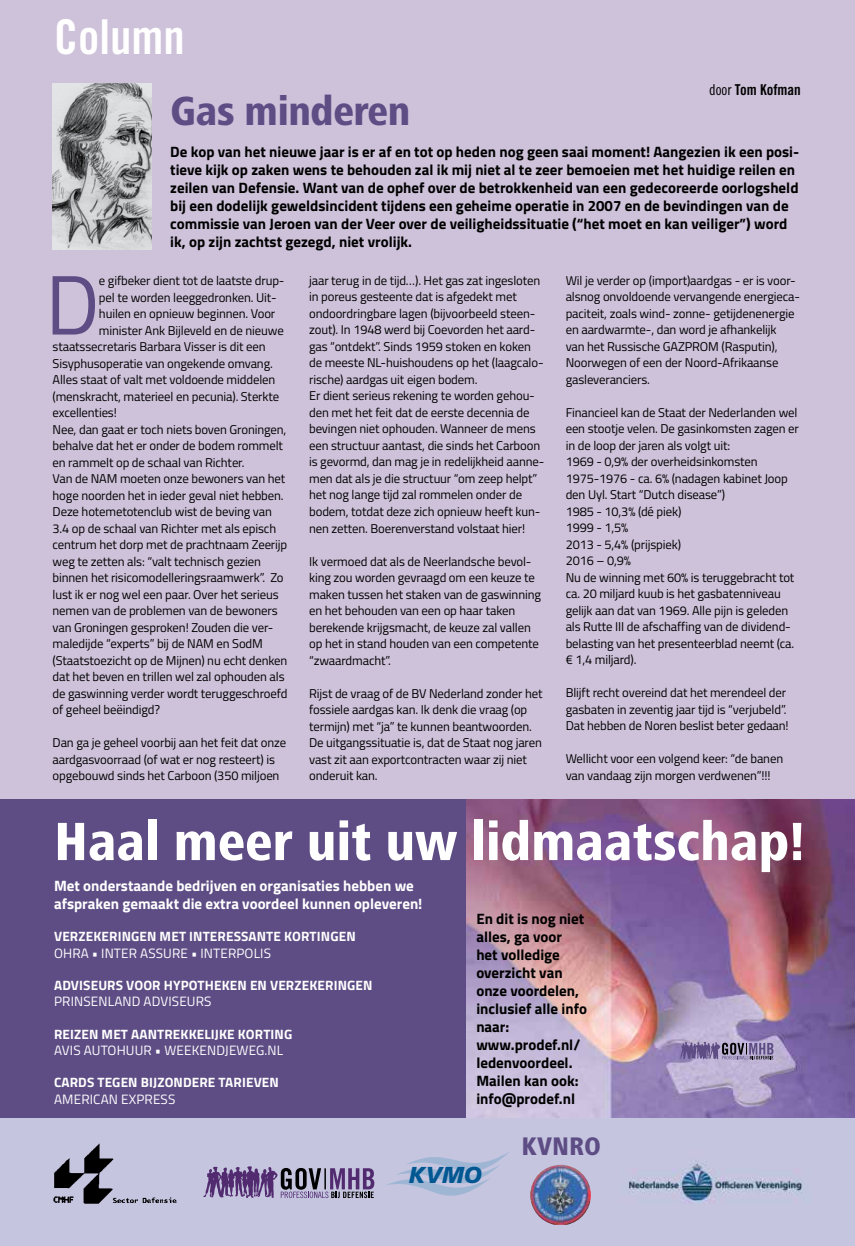
<style>
.page{position:relative;width:855px;height:1246px;background:#cec2da}
.page>*{position:absolute;margin:0;border:0;box-sizing:border-box;transform-origin:0 0}
.t1{font:84.3px "Titillium Web";color:#5e4d85}
.t2{font:800 condensed 55.65px "Frutiger Next LT";color:#fff}
.t3{font:48px "Trade Gothic Bold Cond Twenty";color:#fff}
.t4{font:800 condensed 42.15px "Frutiger Next LT";letter-spacing:-.01em;color:#5e4d85}
.t5{font:800 condensed 26.25px "Frutiger Next LT";color:#5e4d85}
.t6{font:italic 900 23.1px "Frutiger LT Std";color:#005792}
.t7{font:700 15px/18px "Titillium Web";color:#000}
.t8{font:700 15px/18px "Titillium Web";color:#fff}
.t9{font:15px "Trade Gothic Bold Cond Twenty";color:#000}
.t10{font:700 13.5px "Titillium Web";letter-spacing:.01em;color:#fff}
.t11{font:13.5px "Titillium Web";letter-spacing:.01em;color:#fff}
.t12{font:12.75px/16.5px "Titillium Web";letter-spacing:-.01em;color:#000}
.s1{font-family:"Trade Gothic Cond Eighteen"}
</style>
<div class="page">
<img style="left:53px;top:83px;width:99px;height:167px">
<div style="left:0;top:723px;width:855px;height:523px;background:#cbc7dc"></div>
<div style="left:0;top:799px;width:566px;height:350px;background:#5e4d85"></div>
<img style="left:466px;top:799px;width:389px;height:319px">
<img style="left:0;top:1118px;width:810px;height:86px">
<img style="left:48px;top:1142px;width:130px;height:62px">
<svg style="left:203px;top:1166px;width:171px;height:32px"></svg>
<img style="left:530px;top:1165px;width:61px;height:60px">
<svg style="left:679px;top:1042px;width:94px;height:17px;background:#7e729a"></svg>
<svg style="left:385px;top:1142px;width:125px;height:62px"></svg>
<h3 class="t3" style="left:54px;top:7px;width:132px">Column</h3>
<p class="t9" style="left:709px;top:81px;width:93px"><span class="s1">door</span> Tom Kofman</p>
<h3 class="t4" style="left:170px;top:87px;width:242px">Gas minderen</h3>
<p class="t7" style="left:170px;top:142px;width:630px">De kop van het nieuwe jaar is er af en tot op heden nog geen saai moment! Aangezien ik een posi&shy;tieve kijk op zaken wens te behouden zal ik mij niet al te zeer bemoeien met het huidige reilen en zeilen van Defensie. Want van de ophef over de betrokkenheid van een gedecoreerde oorlogsheld bij een dodelijk geweldsincident tijdens een geheime operatie in 2007 en de bevindingen van de commissie van Jeroen van der Veer over de veiligheidssituatie (“het moet en kan veiliger”) word ik, op zijn zachtst gezegd, niet vrolijk.</p>
<h1 class="t1" style="left:45px;top:243px;width:56px">D</h1>
<p class="t12" style="left:99px;top:272px;width:187px">e gifbeker dient tot de laatste drup-</p>
<p class="t12" style="left:99px;top:288px;width:179px">pel te worden leeggedronken. Uit-</p>
<p class="t12" style="left:99px;top:305px;width:178px">huilen en opnieuw beginnen. Voor</p>
<p class="t12" style="left:99px;top:321px;width:186px">minister Ank Bijleveld en de nieuwe</p>
<p class="t12" style="left:53px;top:338px;width:214px">staatssecretaris Barbara Visser is dit een</p>
<p class="t12" style="left:53px;top:354px;width:222px">Sisyphusoperatie van ongekende omvang.</p>
<p class="t12" style="left:53px;top:371px;width:224px">Alles staat of valt met voldoende middelen</p>
<p class="t12" style="left:53px;top:387px;width:228px">(menskracht, materieel en pecunia). Sterkte</p>
<p class="t12" style="left:53px;top:404px;width:66px">excellenties!</p>
<p class="t12" style="left:53px;top:420px;width:235px">Nee, dan gaat er toch niets boven Groningen,</p>
<p class="t12" style="left:53px;top:437px;width:232px">behalve dat het er onder de bodem rommelt</p>
<p class="t12" style="left:53px;top:453px;width:193px">en rammelt op de schaal van Richter.</p>
<p class="t12" style="left:53px;top:470px;width:234px">Van de NAM moeten onze bewoners van het</p>
<p class="t12" style="left:53px;top:486px;width:233px">hoge noorden het in ieder geval niet hebben.</p>
<p class="t12" style="left:53px;top:503px;width:221px">Deze hotemetotenclub wist de beving van</p>
<p class="t12" style="left:53px;top:519px;width:225px">3.4 op de schaal van Richter met als episch</p>
<p class="t12" style="left:53px;top:536px;width:236px">centrum het dorp met de prachtnaam Zeerijp</p>
<p class="t12" style="left:53px;top:552px;width:210px">weg te zetten als: “valt technisch gezien</p>
<p class="t12" style="left:53px;top:569px;width:233px">binnen het risicomodelleringsraamwerk”. Zo</p>
<p class="t12" style="left:53px;top:585px;width:228px">lust ik er nog wel een paar. Over het serieus</p>
<p class="t12" style="left:53px;top:602px;width:227px">nemen van de problemen van de bewoners</p>
<p class="t12" style="left:53px;top:618px;width:222px">van Groningen gesproken! Zouden die ver-</p>
<p class="t12" style="left:53px;top:635px;width:212px">maledijde “experts” bij de NAM en SodM</p>
<p class="t12" style="left:53px;top:651px;width:236px">(Staatstoezicht op de Mijnen) nu echt denken</p>
<p class="t12" style="left:53px;top:668px;width:233px">dat het beven en trillen wel zal ophouden als</p>
<p class="t12" style="left:53px;top:684px;width:236px">de gaswinning verder wordt teruggeschroefd</p>
<p class="t12" style="left:53px;top:701px;width:109px">of geheel beëindigd?</p>
<p class="t12" style="left:53px;top:734px;width:235px">Dan ga je geheel voorbij aan het feit dat onze aardgasvoorraad (of wat er nog resteert) is opgebouwd sinds het Carboon (350 miljoen</p>
<p class="t12" style="left:309px;top:272px;width:237px">jaar terug in de tijd…). Het gas zat ingesloten in poreus gesteente dat is afgedekt met ondoordringbare lagen (bijvoorbeeld steen&shy;zout). In 1948 werd bij Coevorden het aard&shy;gas “ontdekt”. Sinds 1959 stoken en koken de meeste NL-huishoudens op het (laagcalo&shy;rische) aardgas uit eigen bodem.<br>Er dient serieus rekening te worden gehou&shy;den met het feit dat de eerste decennia de bevingen niet ophouden. Wanneer de mens een structuur aantast, die sinds het Carboon is gevormd, dan mag je in redelijkheid aanne&shy;men dat als je die structuur “om zeep helpt” het nog lange tijd zal rommelen onder de bodem, totdat deze zich opnieuw heeft kun&shy;nen zetten. Boerenverstand volstaat hier!</p>
<p class="t12" style="left:309px;top:552px;width:233px">Ik vermoed dat als de Neerlandsche bevol&shy;king zou worden gevraagd om een keuze te maken tussen het staken van de gaswinning en het behouden van een op haar taken berekende krijgsmacht, de keuze zal vallen op het in stand houden van een competente “zwaardmacht”.</p>
<p class="t12" style="left:309px;top:684px;width:235px">Rijst de vraag of de BV Nederland zonder het fossiele aardgas kan. Ik denk die vraag (op termijn) met “ja” te kunnen beantwoorden.<br>De uitgangssituatie is, dat de Staat nog jaren vast zit aan exportcontracten waar zij niet onderuit kan.</p>
<p class="t12" style="left:565px;top:272px;width:236px">Wil je verder op (import)aardgas - er is voor&shy;alsnog onvoldoende vervangende energieca&shy;paciteit, zoals wind- zonne- getijdenenergie en aardwarmte-, dan word je afhankelijk<br>van het Russische GAZPROM (Rasputin), Noorwegen of een der Noord-Afrikaanse gasleveranciers.</p>
<p class="t12" style="left:565px;top:404px;width:235px">Financieel kan de Staat der Nederlanden wel een stootje velen. De gasinkomsten zagen er in de loop der jaren als volgt uit:<br>1969 - 0,9% der overheidsinkomsten<br>1975-1976 - ca. 6% (nadagen kabinet Joop den Uyl. Start “Dutch disease”)<br>1985 - 10,3% (dé piek)<br>1999 - 1,5%<br>2013 - 5,4% (prijspiek)<br>2016 – 0,9%<br>Nu de winning met 60% is teruggebracht tot ca. 20 miljard kuub is het gasbatenniveau gelijk aan dat van 1969. Alle pijn is geleden als Rutte III de afschaffing van de dividend&shy;belasting van het presenteerblad neemt (ca. € 1,4 miljard).</p>
<p class="t12" style="left:565px;top:684px;width:224px">Blijft recht overeind dat het merendeel der gasbaten in zeventig jaar tijd is “verjubeld”.<br>Dat hebben de Noren beslist beter gedaan!</p>
<p class="t12" style="left:565px;top:750px;width:219px">Wellicht voor een volgend keer: “de banen van vandaag zijn morgen verdwenen”!!!</p>
<h2 class="t2" style="left:54px;top:810px;width:752px">Haal meer uit uw lidmaatschap!</h2>
<p class="t8" style="left:54px;top:876px;width:370px">Met onderstaande bedrijven en organisaties hebben we afspraken gemaakt die extra voordeel kunnen opleveren!</p>
<p class="t10" style="left:54px;top:926px;width:303px">VERZEKERINGEN MET INTERESSANTE KORTINGEN</p>
<p class="t11" style="left:54px;top:943px;width:218px">OHRA • INTER ASSURE • INTERPOLIS</p>
<p class="t10" style="left:54px;top:975px;width:320px">ADVISEURS VOOR HYPOTHEKEN EN VERZEKERINGEN</p>
<p class="t11" style="left:54px;top:992px;width:159px">PRINSENLAND ADVISEURS</p>
<p class="t10" style="left:54px;top:1024px;width:240px">REIZEN MET AANTREKKELIJKE KORTING</p>
<p class="t11" style="left:54px;top:1040px;width:231px">AVIS AUTOHUUR • WEEKENDJEWEG.NL</p>
<p class="t10" style="left:54px;top:1072px;width:226px">CARDS TEGEN BIJZONDERE TARIEVEN</p>
<p class="t11" style="left:54px;top:1089px;width:123px">AMERICAN EXPRESS</p>
<p class="t7" style="left:476px;top:909px;width:112px">En dit is nog niet alles, ga voor het volledige overzicht van onze voordelen, inclusief alle info naar: www.prodef.nl/ ledenvoordeel.<br>Mailen kan ook: info@prodef.nl</p>
<h3 class="t5" style="left:521px;top:1131px;width:81px">KVNRO</h3>
<h3 class="t6" style="left:409px;top:1161px;width:74px">KVMO</h3>
</div>
